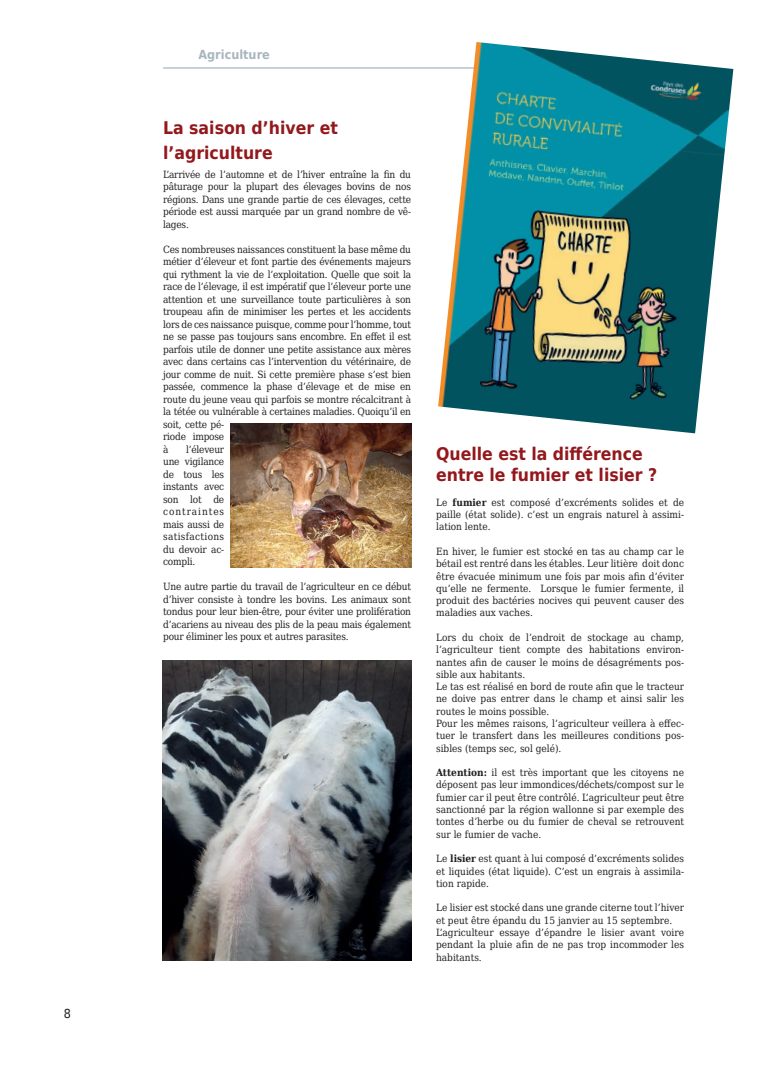
<style>
.page{position:relative;width:773px;height:1081px;background:#fff}
.page>*{position:absolute;margin:0;border:0;box-sizing:border-box;transform-origin:0 0}
.t1{font:700 17.5px/25px "DejaVu Sans Condensed";color:#93181c}
.t2{font:700 12.5px "DejaVu Sans Condensed";color:#a7b6be}
.t3{font:12.5px "DejaVu Sans Condensed";color:#231f20}
.t4{font:10px/12.5px "DejaVu Serif Condensed";letter-spacing:-.02em;color:#231f20;text-align:justify}
.t5{font:10px/12.2px "DejaVu Serif Condensed";color:#231f20}
.s1{font-weight:700}
</style>
<div class="page">
<hr style="left:163px;top:67px;width:521px;height:2px;background:#a7b6be">
<img style="left:230px;top:423px;width:181px;height:144px">
<img style="left:162px;top:660px;width:249px;height:300px">
<img style="left:438px;top:42px;width:295px;height:391px">
<p class="t3" style="left:64px;top:1004px;width:9px">8</p>
<p class="t2" style="left:198px;top:44px;width:73px">Agriculture</p>
<h1 class="t1" style="left:163px;top:115px;width:176px">La saison d’hiver et l’agriculture</h1>
<p class="t4" style="left:163px;top:167px;width:249px">L’arrivée de l’automne et de l’hiver entraîne la fin du pâturage pour la plupart des élevages bovins de nos régions. Dans une grande partie de ces élevages, cette période est aussi marquée par un grand nombre de vê&shy;lages.</p>
<p class="t4" style="left:163px;top:242px;width:249px;text-align:left">Ces nombreuses naissances constituent la base même du métier d’éleveur et font partie des événements majeurs qui rythment la vie de l’exploitation. Quelle que soit la race de l’élevage, il est impératif que l’éleveur porte une attention et une surveillance toute particulières à son troupeau afin de minimiser les pertes et les accidents lors de ces naissance puisque, comme pour l’homme, tout ne se passe pas toujours sans encombre. En effet il est parfois utile de donner une petite assistance aux mères avec dans certains cas l’intervention du vétérinaire, de jour comme de nuit. Si cette première phase s’est bien passée, commence la phase d’élevage et de mise en route du jeune veau qui parfois se montre récalcitrant à la tétée ou vulnérable à certaines maladies. Quoiqu’il en soit, cette pé-<br>riode impose<br>à</p>
<p class="t4" style="left:163px;top:442px;width:63px;text-indent:23px">l’éleveur une vigilance de tous les instants avec son lot de contraintes mais aussi de satisfactions du devoir ac&shy;compli.</p>
<p class="t4" style="left:163px;top:580px;width:249px">Une autre partie du travail de l’agriculteur en ce début d’hiver consiste à tondre les bovins. Les animaux sont tondus pour leur bien-être, pour éviter une prolifération d’acariens au niveau des plis de la peau mais également pour éliminer les poux et autres parasites.</p>
<h1 class="t1" style="left:436px;top:442px;width:222px;line-height:21.2px">Quelle est la différence entre le fumier et lisier ?</h1>
<p class="t4" style="left:436px;top:496px;width:249px">Le <span class="s1">fumier</span> est composé d’excréments solides et de paille (état solide). c’est un engrais naturel à assimi&shy;lation lente.</p>
<p class="t4" style="left:436px;top:545px;width:249px">En hiver, le fumier est stocké en tas au champ car le bétail est rentré dans les étables. Leur litière doit donc être évacuée minimum une fois par mois afin d’éviter qu’elle ne fermente. Lorsque le fumier fermente, il produit des bactéries nocives qui peuvent causer des maladies aux vaches.</p>
<p class="t5" style="left:436px;top:631px;width:249px">Lors du choix de l’endroit de stockage au champ, l’agriculteur tient compte des habitations environ&shy;nantes afin de causer le moins de désagréments pos&shy;sible aux habitants.<br>Le tas est réalisé en bord de route afin que le tracteur ne doive pas entrer dans le champ et ainsi salir les routes le moins possible.<br>Pour les mêmes raisons, l’agriculteur veillera à effec&shy;tuer le transfert dans les meilleures conditions pos&shy;sibles (temps sec, sol gelé).</p>
<p class="t4" style="left:436px;top:766px;width:249px"><span class="s1">Attention:</span> il est très important que les citoyens ne déposent pas leur immondices/déchets/compost sur le fumier car il peut être contrôlé. L’agriculteur peut être sanctionné par la région wallonne si par exemple des tontes d’herbe ou du fumier de cheval se retrouvent sur le fumier de vache.</p>
<p class="t4" style="left:436px;top:852px;width:249px">Le <span class="s1">lisier</span> est quant à lui composé d’excréments solides et liquides (état liquide). C’est un engrais à assimila&shy;tion rapide.</p>
<p class="t5" style="left:436px;top:901px;width:249px">Le lisier est stocké dans une grande citerne tout l’hiver et peut être épandu du 15 janvier au 15 septembre.<br>L’agriculteur essaye d’épandre le lisier avant voire pendant la pluie afin de ne pas trop incommoder les habitants.</p>
</div>
